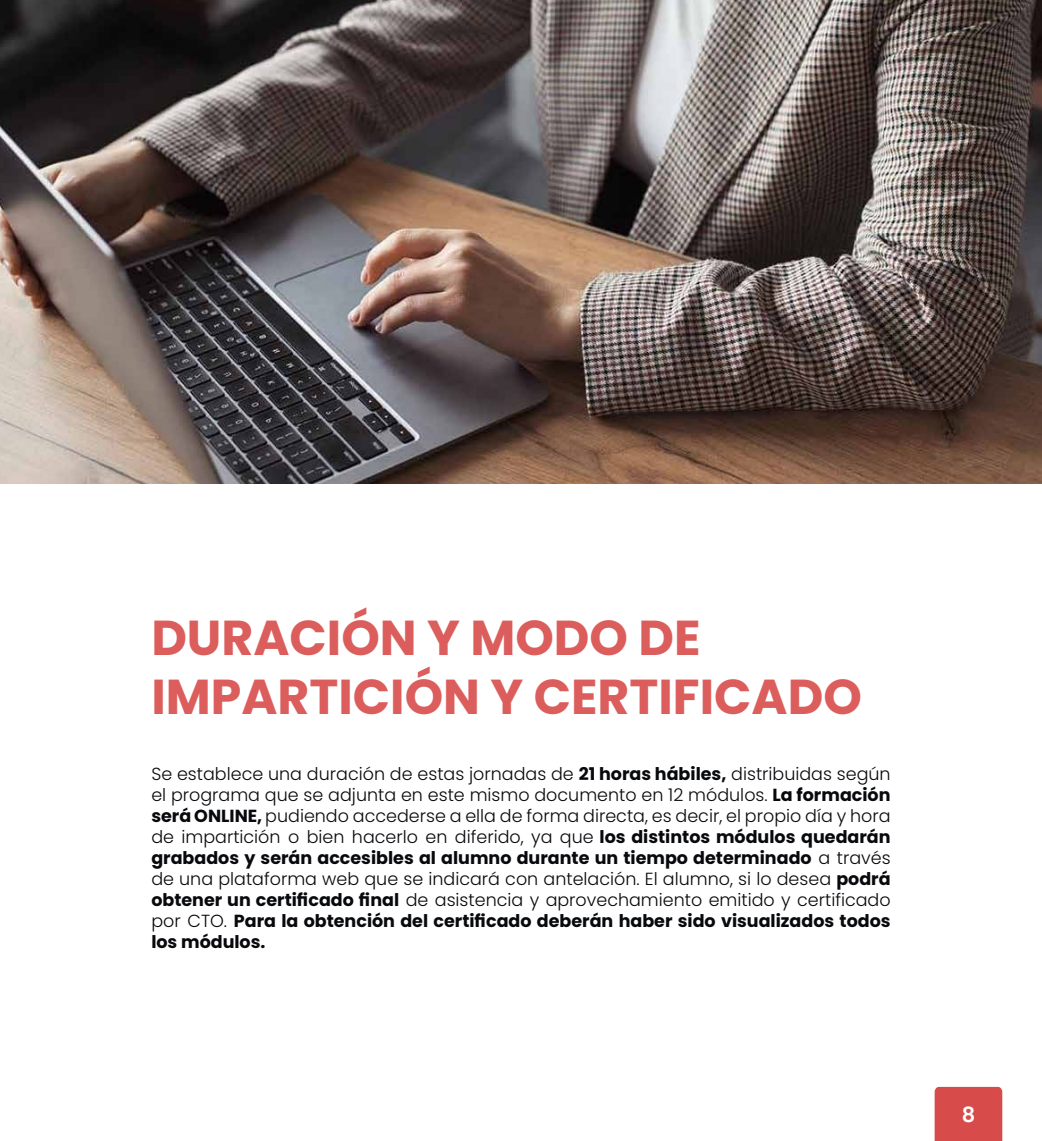
<style>
.page{position:relative;width:1042px;height:1141px;background:#fff}
.page>*{position:absolute;margin:0;border:0;box-sizing:border-box;transform-origin:0 0}
.t1{font:700 49px/58.8px "Poppins";color:#db5d5c}
.t2{font:600 21px "Poppins";color:#fff}
.t3{font:300 17.5px/21px "Poppins";color:#08090c;text-align:justify}
.s1{font-weight:700}
</style>
<div class="page">
<div style="left:934px;top:1087px;width:68px;height:54px;background:#d74b4a"></div>
<img style="left:0;top:0;width:1042px;height:484px">
<h1 class="t1" style="left:151px;top:608px;width:712px">DURACIÓN Y MODO DE<br>IMPARTICIÓN Y CERTIFICADO</h1>
<p class="t3" style="left:151px;top:763px;width:741px">Se establece una duración de estas jornadas de <span class="s1">21 horas hábiles,</span> distribuidas según el programa que se adjunta en este mismo documento en 12 módulos. <span class="s1">La formación será ONLINE,</span> pudiendo accederse a ella de forma directa, es decir, el propio día y hora de impartición o bien hacerlo en diferido, ya que <span class="s1">los distintos módulos quedarán grabados y serán accesibles al alumno durante un tiempo determinado</span> a través de una plataforma web que se indicará con antelación. El alumno, si lo desea <span class="s1">podrá obtener un certificado final</span> de asistencia y aprovechamiento emitido y certificado por CTO. <span class="s1">Para la obtención del certificado deberán haber sido visualizados todos los módulos.</span></p>
<p class="t2" style="left:961px;top:1102px;width:15px">8</p>
</div>
